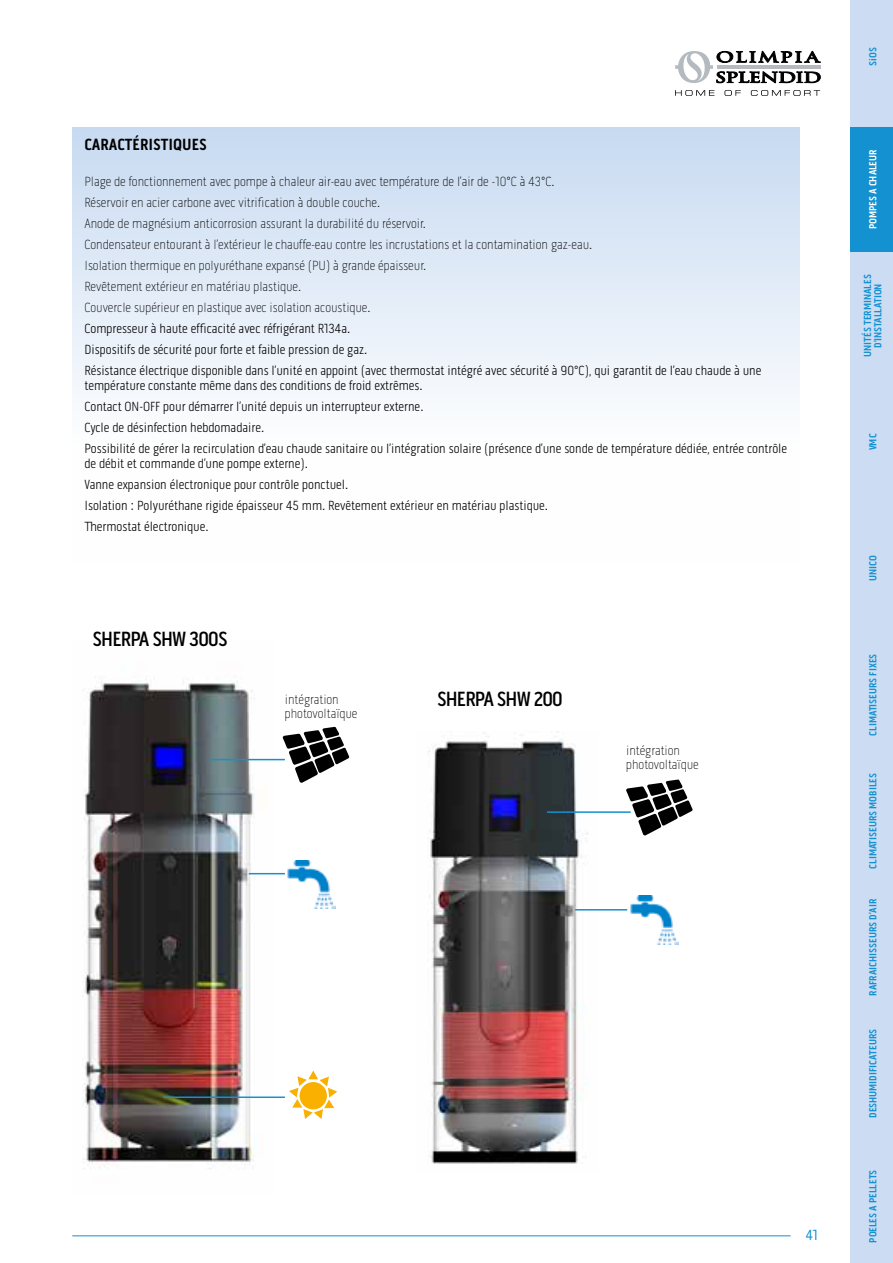
<style>
.page{position:relative;width:893px;height:1263px;background:#fff}
.page>*{position:absolute;margin:0;border:0;box-sizing:border-box;transform-origin:0 0}
.t1{font:500 21px "Pill Gothic 300 mg";letter-spacing:-.04em;color:#000}
.t2{font:700 16.5px "Pill Gothic 300 mg";color:#000}
.t3{font:15px "Pill Gothic 300 mg";color:#1391d1}
.t4{font:300 13.5px/21px "Pill Gothic 300 mg";color:#000}
.t5{font:100 13.5px/21px "Pill Gothic 300 mg";color:#000}
.t6{font:700 10.5px/10.5px "Pill Gothic 300 mg";color:#1391d1;text-align:center}
.t7{font:700 10.5px "Pill Gothic 300 mg";color:#fff}
</style>
<div class="page">
<svg style="left:675px;top:50px;width:146px;height:46px"></svg>
<hr style="left:72px;top:1235px;width:719px;height:1px;background:#1391d1">
<div style="left:851px;top:126px;width:42px;height:127px;background:#1391d1"></div>
<div style="left:851px;top:1137px;width:42px;height:126px;background:#ccddf3"></div>
<div style="left:851px;top:0;width:42px;height:126px;background:#ccddf3"></div>
<div style="left:851px;top:253px;width:42px;height:126px;background:#ccddf3"></div>
<div style="left:851px;top:505px;width:42px;height:126px;background:#ccddf3"></div>
<div style="left:851px;top:631px;width:42px;height:127px;background:#ccddf3"></div>
<div style="left:851px;top:758px;width:42px;height:126px;background:#ccddf3"></div>
<div style="left:851px;top:379px;width:42px;height:126px;background:#ccddf3"></div>
<div style="left:851px;top:1010px;width:42px;height:127px;background:#ccddf3"></div>
<div style="left:851px;top:884px;width:42px;height:126px;background:#ccddf3"></div>
<div style="left:72px;top:127px;width:727px;height:434px;background:linear-gradient(to bottom,#cbdcf2,#fff)"></div>
<svg style="left:289px;top:1070px;width:48px;height:49px"></svg>
<img style="left:83px;top:676px;width:190px;height:493px">
<img style="left:429px;top:731px;width:168px;height:433px">
<img style="left:287px;top:860px;width:48px;height:49px">
<img style="left:630px;top:896px;width:48px;height:48px">
<hr style="left:249px;top:873px;width:36px;height:1px;background:#1391d1">
<hr style="left:210px;top:759px;width:75px;height:1px;background:#1391d1">
<hr style="left:547px;top:811px;width:84px;height:2px;background:#1391d1">
<hr style="left:575px;top:909px;width:52px;height:1px;background:#1391d1">
<hr style="left:163px;top:1096px;width:122px;height:2px;background:#1391d1">
<svg style="left:282px;top:726px;width:68px;height:57px"></svg>
<svg style="left:626px;top:779px;width:67px;height:57px"></svg>
<p class="t2" style="left:84px;top:135px;width:124px">CARACTÉRISTIQUES</p>
<p class="t5" style="left:84px;top:171px;width:509px">Plage de fonctionnement avec pompe à chaleur air-eau avec température de l’air de -10°C à 43°C.<br>Réservoir en acier carbone avec vitrification à double couche.<br>Anode de magnésium anticorrosion assurant la durabilité du réservoir.<br>Condensateur entourant à l’extérieur le chauffe-eau contre les incrustations et la contamination gaz-eau.<br>Isolation thermique en polyuréthane expansé (PU) à grande épaisseur.<br>Revêtement extérieur en matériau plastique.<br>Couvercle supérieur en plastique avec isolation acoustique.</p>
<p class="t4" style="left:84px;top:318px;width:678px">Compresseur à haute efficacité avec réfrigérant R134a.<br>Dispositifs de sécurité pour forte et faible pression de gaz.<br>Résistance électrique disponible dans l’unité en appoint (avec thermostat intégré avec sécurité à 90°C), qui garantit de l’eau chaude à une</p>
<p class="t4" style="left:84px;top:375px;width:704px">température constante même dans des conditions de froid extrêmes.<br>Contact ON-OFF pour démarrer l’unité depuis un interrupteur externe.<br>Cycle de désinfection hebdomadaire.<br>Possibilité de gérer la recirculation d’eau chaude sanitaire ou l’intégration solaire (présence d’une sonde de température dédiée, entrée contrôle</p>
<p class="t4" style="left:84px;top:453px;width:465px">de débit et commande d’une pompe externe).<br>Vanne expansion électronique pour contrôle ponctuel.<br>Isolation : Polyuréthane rigide épaisseur 45 mm. Revêtement extérieur en matériau plastique.<br>Thermostat électronique.</p>
<h1 class="t1" style="left:93px;top:626px;width:136px">SHERPA SHW 300S</h1>
<p class="t5" style="left:285px;top:693px;width:74px;line-height:13.5px">intégration photovoltaïque</p>
<h1 class="t1" style="left:437px;top:686px;width:127px">SHERPA SHW 200</h1>
<p class="t5" style="left:626px;top:744px;width:74px;line-height:13.5px">intégration photovoltaïque</p>
<p class="t3" style="left:806px;top:1226px;width:13px">41</p>
<p class="t6" style="left:868px;top:66px;width:20px;rotate:-90deg">SiOS</p>
<p class="t7" style="left:866px;top:229px;width:81px;rotate:-90deg">POMPES A CHALEUR</p>
<p class="t6" style="left:862px;top:357px;width:84px;rotate:-90deg">UNITÉS TERMINALES<br>D’INSTALLATION</p>
<p class="t6" style="left:868px;top:450px;width:18px;rotate:-90deg">VMC</p>
<p class="t6" style="left:868px;top:581px;width:27px;rotate:-90deg">UNICO</p>
<p class="t6" style="left:868px;top:736px;width:83px;rotate:-90deg">CLIMATISEURS FIXES</p>
<p class="t6" style="left:868px;top:869px;width:97px;rotate:-90deg">CLIMATISEURS MOBILES</p>
<p class="t6" style="left:868px;top:995px;width:98px;rotate:-90deg">RAFRAICHISSEURS D’AIR</p>
<p class="t6" style="left:868px;top:1118px;width:90px;rotate:-90deg">DESHUMIDIFICATEURS</p>
<p class="t6" style="left:868px;top:1243px;width:75px;rotate:-90deg">POELES A PELLETS</p>
</div>
